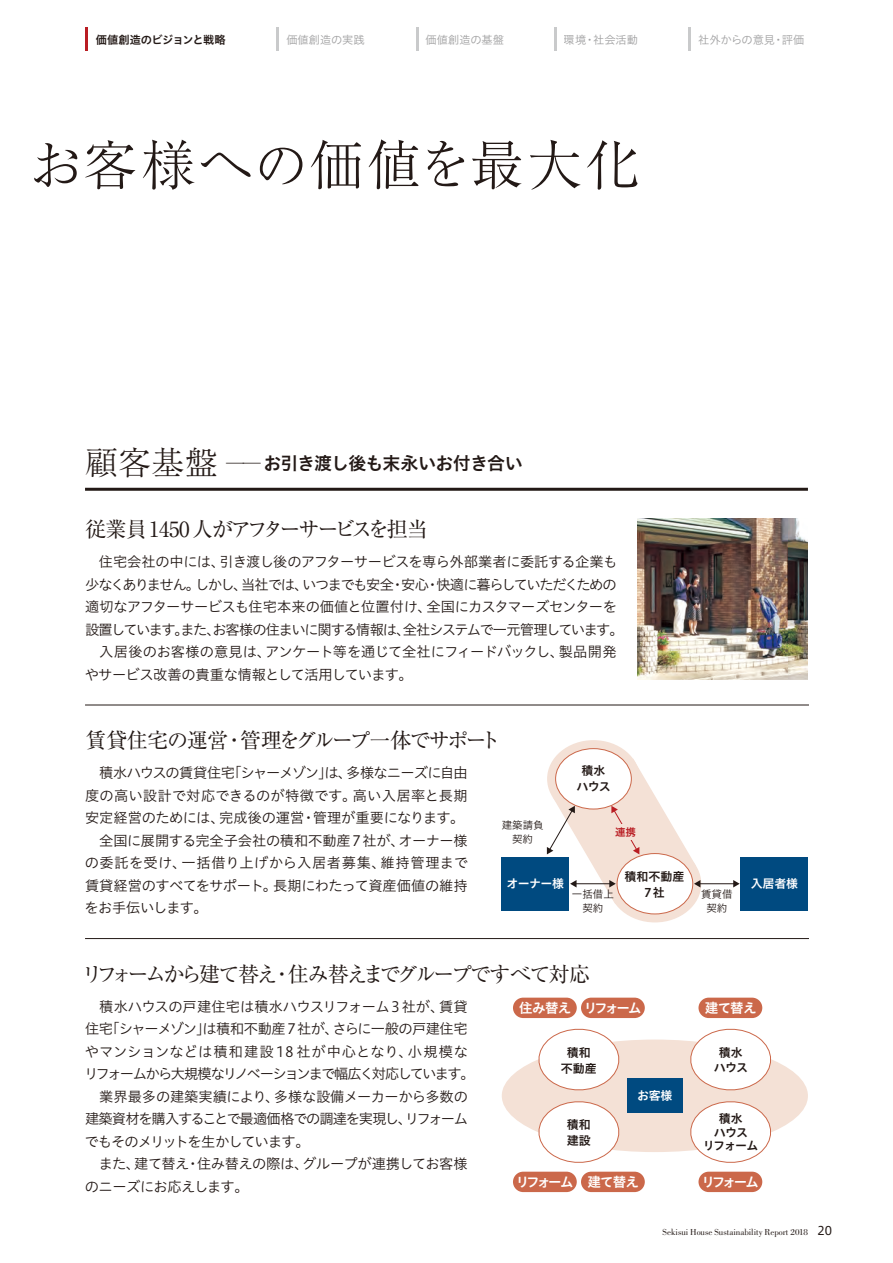
<style>
.page{position:relative;width:893px;height:1263px;background:#fff}
.page>*{position:absolute;margin:0;border:0;box-sizing:border-box;transform-origin:0 0}
.t1{font:300 54px "Ryumin Pro";letter-spacing:.045em;color:#231916}
.t2{font:21px "Ryumin Pro";letter-spacing:-.125em;color:#231916}
.t3{font:21px "Ryumin Pro";letter-spacing:-.065em;color:#231916}
.t4{font:21px "Ryumin Pro";letter-spacing:-.105em;color:#231916}
.t5{font:18px "Hiragino UD Sans Std W6";letter-spacing:-.045em;color:#231916}
.t6{font:14.25px/22.5px "Hiragino UD Sans Std W3";letter-spacing:-.045em;color:#231916}
.t7{font:14.25px "Hiragino UD Sans Std W3";letter-spacing:-.015em;color:#231916}
.t8{font:14.25px "Hiragino UD Sans Std W3";letter-spacing:-.125em;color:#231916}
.t9{font:14.25px "Hiragino UD Sans Std W3";letter-spacing:-.085em;color:#231916}
.t10{font:14.25px "Hiragino UD Sans Std W3";letter-spacing:-.02em;color:#231916}
.t11{font:14.25px "Hiragino UD Sans Std W3";letter-spacing:-.005em;color:#231916}
.t12{font:14.25px "Hiragino UD Sans Std W3";letter-spacing:.01em;color:#231916}
.t13{font:14.25px "Hiragino UD Sans Std W3";letter-spacing:-.01em;color:#231916}
.t14{font:14.25px "Hiragino UD Sans Std W3";letter-spacing:.035em;color:#231916}
.t15{font:14.25px "Hiragino UD Sans Std W3";letter-spacing:.03em;color:#231916}
.t16{font:14.25px "Hiragino UD Sans Std W3";letter-spacing:-.07em;color:#231916}
.t17{font:13.5px "Hiragino UD Sans Std W6";letter-spacing:-.13em;color:#fff}
.t18{font:12px/16.2px "Hiragino UD Sans Std N W6";color:#231916;text-align:center}
.t19{font:12px "Hiragino UD Sans Std W6";letter-spacing:-.02em;color:#fff}
.t20{font:12px/13.5px "Hiragino UD Sans Std N W6";letter-spacing:-.07em;color:#231916;text-align:center}
.t21{font:11.25px "Hiragino UD Sans Std W3";color:#a0a0a1}
.t22{font:11.25px "Hiragino UD Sans Std W6";letter-spacing:-.045em;color:#231916}
.t23{font:10.5px/13.5px "Hiragino UD Sans Std N W3";color:#231916;text-align:center}
.t24{font:10.5px "Hiragino UD Sans Std N W6";color:#b91d23}
.t25{font:9px "Bodoni Std";letter-spacing:-.005em;color:#231916}
.s1{font-family:"Ryumin Pro";font-weight:300;font-size:33px}
.s2{font-family:"Hiragino UD Sans Std W4";font-size:12px}
</style>
<div class="page">
<div style="left:502px;top:1039px;width:306px;height:113px;background:#f4e1d6;border-radius:50%"></div>
<img style="left:638px;top:518px;width:170px;height:162px">
<hr style="left:85px;top:705px;width:724px;height:1px;background:#231916">
<hr style="left:85px;top:938px;width:724px;height:1px;background:#231916">
<div style="left:698px;top:998px;width:64px;height:20px;background:#cb684a;border-radius:10px"></div>
<div style="left:581px;top:1172px;width:64px;height:20px;background:#cb684a;border-radius:10px"></div>
<div style="left:513px;top:998px;width:64px;height:20px;background:#cb684a;border-radius:10px"></div>
<div style="left:581px;top:998px;width:64px;height:20px;background:#cb684a;border-radius:10px"></div>
<div style="left:698px;top:1172px;width:64px;height:20px;background:#cb684a;border-radius:10px"></div>
<div style="left:513px;top:1172px;width:64px;height:20px;background:#cb684a;border-radius:10px"></div>
<div style="left:627px;top:1078px;width:55px;height:34px;background:#004a80"></div>
<svg style="left:535px;top:1028px;width:88px;height:63px"></svg>
<svg style="left:534px;top:1101px;width:88px;height:62px"></svg>
<svg style="left:686px;top:1028px;width:89px;height:135px"></svg>
<div style="left:741px;top:857px;width:67px;height:53px;background:#004a80"></div>
<div style="left:502px;top:857px;width:67px;height:53px;background:#004a80"></div>
<div style="left:608px;top:845px;width:93px;height:77px;background:#f4e1d6;border-radius:50%"></div>
<div style="left:617px;top:853px;width:76px;height:61px;background:#fff;border-radius:50%"></div>
<svg style="left:547px;top:740px;width:93px;height:77px"></svg>
<div style="left:556px;top:749px;width:75px;height:60px;background:#fff;border-radius:50%"></div>
<hr style="left:699px;top:883px;width:35px;height:1px;background:#231916">
<svg style="left:733px;top:880px;width:7px;height:7px"></svg>
<svg style="left:547px;top:759px;width:153px;height:145px"></svg>
<div style="left:616px;top:824px;width:22px;height:16px;background:#f4e1d6"></div>
<hr style="left:85px;top:488px;width:723px;height:3px;background:#231916">
<hr style="left:85px;top:28px;width:3px;height:23px;background:#b91d23">
<hr style="left:276px;top:28px;width:3px;height:23px;background:#c9cacb">
<hr style="left:416px;top:28px;width:3px;height:23px;background:#c9cacb">
<hr style="left:554px;top:28px;width:3px;height:23px;background:#c9cacb">
<hr style="left:688px;top:28px;width:3px;height:23px;background:#c9cacb">
<p class="t22" style="left:96px;top:31px;width:131px">価値創造のビジョンと戦略</p>
<p class="t21" style="left:286px;top:31px;width:80px">価値創造の実践</p>
<p class="t21" style="left:426px;top:31px;width:80px">価値創造の基盤</p>
<p class="t21" style="left:564px;top:31px;width:76px">環境・社会活動</p>
<p class="t21" style="left:698px;top:31px;width:108px">社外からの意見・評価</p>
<h1 class="t1" style="left:29px;top:123px;width:611px">お客様への価値を最大化</h1>
<p class="t5" style="left:86px;top:449px;width:439px"><span class="s1">顧客基盤</span> ── お引き渡し後も末永いお付き合い</p>
<h2 class="t4" style="left:85px;top:512px;width:344px">従業員 1450 人がアフターサービスを担当</h2>
<p class="t6" style="left:85px;top:550px;width:540px;text-indent:14px">住宅会社の中には、引き渡し後のアフターサービスを専ら外部業者に委託する企業も少なくありません。しかし、当社では、いつまでも安全・安心・快適に暮らしていただくための適切なアフターサービスも住宅本来の価値と位置付け、全国にカスタマーズセンターを設置しています。また、お客様の住まいに関する情報は、全社システムで一元管理しています。　入居後のお客様の意見は、アンケート等を通じて全社にフィードバックし、製品開発やサービス改善の貴重な情報として活用しています。</p>
<h2 class="t3" style="left:86px;top:724px;width:417px">賃貸住宅の運営・管理をグループ一体でサポート</h2>
<p class="t6" style="left:99px;top:761px;width:370px">積水ハウスの賃貸住宅「シャーメゾン」は、多様なニーズに自由</p>
<p class="t12" style="left:85px;top:785px;width:384px">度の高い設計で対応できるのが特徴です。高い入居率と長期</p>
<p class="t7" style="left:85px;top:807px;width:381px">安定経営のためには、完成後の運営・管理が重要になります。</p>
<p class="t13" style="left:99px;top:830px;width:370px">全国に展開する完全子会社の積和不動産7社が、オーナー様</p>
<p class="t14" style="left:85px;top:852px;width:385px">の委託を受け、一括借り上げから入居者募集、維持管理まで</p>
<p class="t10" style="left:85px;top:875px;width:384px">賃貸経営のすべてをサポート。長期にわたって資産価値の維持</p>
<p class="t6" style="left:85px;top:896px;width:125px">をお手伝いします。</p>
<p class="t23" style="left:502px;top:818px;width:43px">建築請負契約</p>
<p class="t18" style="left:576px;top:762px;width:36px">積水ハウス</p>
<p class="t24" style="left:615px;top:824px;width:22px">連携</p>
<p class="t18" style="left:624px;top:867px;width:62px">積和不動産<br>7社</p>
<p class="t19" style="left:506px;top:874px;width:59px">オーナー様</p>
<p class="t19" style="left:751px;top:874px;width:49px">入居者様</p>
<p class="t23" style="left:572px;top:887px;width:43px">一括借上契約</p>
<p class="t23" style="left:701px;top:887px;width:33px">賃貸借契約</p>
<h2 class="t2" style="left:82px;top:957px;width:510px">リフォームから建て替え・住み替えまでグループですべて対応</h2>
<p class="t11" style="left:85px;top:996px;width:384px">　積水ハウスの戸建住宅は積水ハウスリフォーム3社が、賃貸</p>
<p class="t6" style="left:85px;top:1017px;width:384px">住宅「シャーメゾン」は積和不動産7社が、さらに一般の戸建住宅</p>
<p class="t15" style="left:85px;top:1041px;width:385px">やマンションなどは積和建設 18 社が中心となり、小規模な</p>
<p class="t8" style="left:84px;top:1063px;width:392px">リフォームから大規模なリノベーションまで幅広く対応しています。</p>
<p class="t7" style="left:99px;top:1086px;width:370px">業界最多の建築実績により、多様な設備メーカーから多数の</p>
<p class="t9" style="left:85px;top:1108px;width:385px">建築資材を購入することで最適価格での調達を実現し、リフォーム</p>
<p class="t16" style="left:85px;top:1131px;width:227px">でもそのメリットを生かしています。</p>
<p class="t6" style="left:99px;top:1152px;width:370px">また、建て替え・住み替えの際は、グループが連携してお客様</p>
<p class="t6" style="left:85px;top:1174px;width:165px">のニーズにお応えします。</p>
<p class="t17" style="left:519px;top:997px;width:124px">住み替え リフォーム</p>
<p class="t17" style="left:705px;top:997px;width:53px">建て替え</p>
<p class="t18" style="left:561px;top:1043px;width:37px">積和不動産</p>
<p class="t18" style="left:714px;top:1044px;width:36px;line-height:15px">積水ハウス</p>
<p class="t19" style="left:637px;top:1086px;width:37px">お客様</p>
<p class="t18" style="left:567px;top:1115px;width:25px;text-align:left">積和建設</p>
<p class="t20" style="left:703px;top:1111px;width:57px">積水<br>ハウス<br>リフォーム</p>
<p class="t17" style="left:587px;top:1171px;width:53px">建て替え</p>
<p class="t17" style="left:516px;top:1171px;width:59px">リフォーム</p>
<p class="t17" style="left:701px;top:1171px;width:59px">リフォーム</p>
<p class="t25" style="left:663px;top:1227px;width:171px">Sekisui House Sustainability Report 2018 <span class="s2">20</span></p>
</div>
